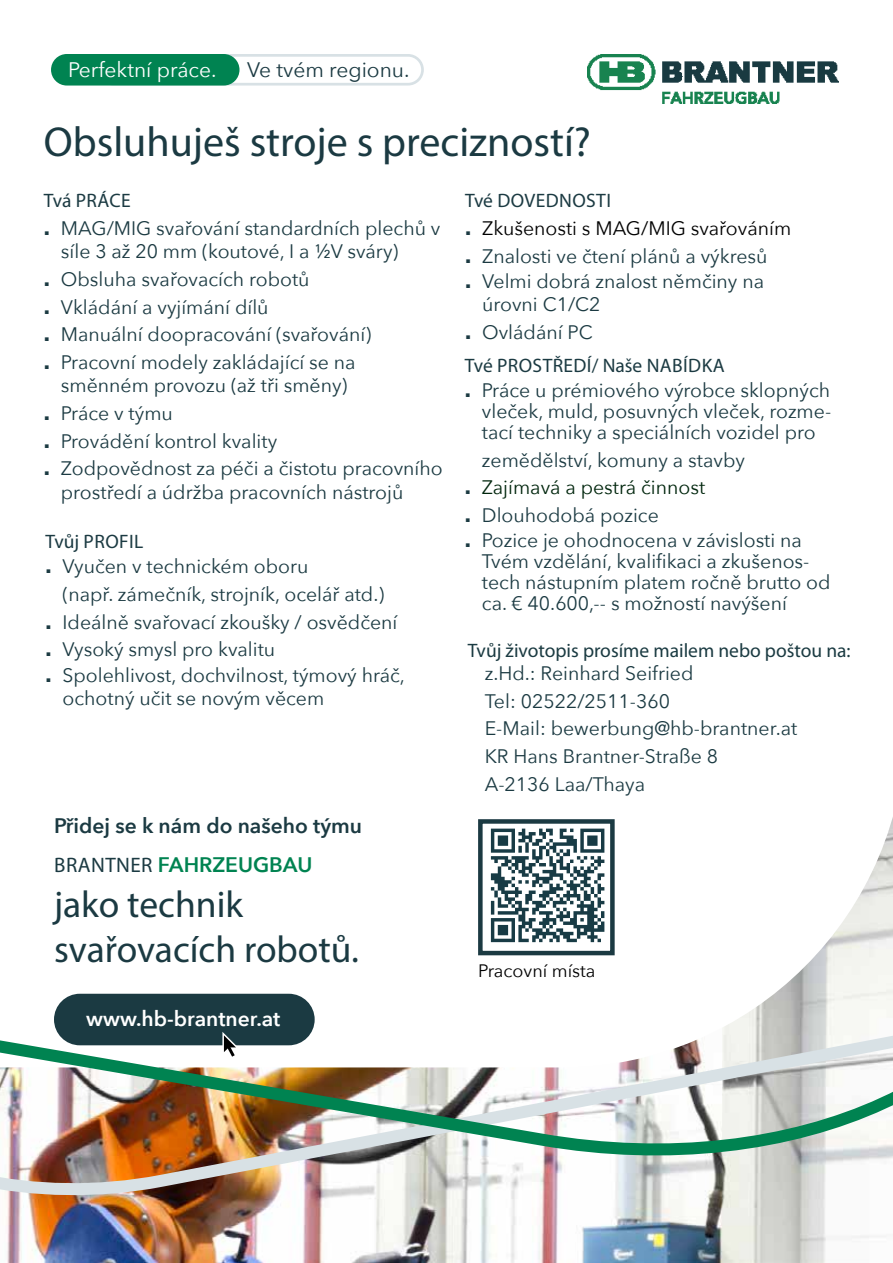
<style>
.page{position:relative;width:893px;height:1263px;background:#fff}
.page>*{position:absolute;margin:0;border:0;box-sizing:border-box;transform-origin:0 0}
.t1{font:42px "Myriad Pro";color:#1b3a42}
.t2{font:37.5px/45px "Myriad Pro";color:#1b3a42}
.t3{font:600 21px/39px "Avenir Next";color:#1b3a42}
.t4{font:600 21px "Avenir Next";color:#fff}
.t5{font:21px "Avenir Next";color:#fff}
.t6{font:21px "Avenir Next";color:#1b3a42}
.t7{font:19.5px/27.6px "Avenir Next";color:#1b3a42}
.t8{font:19.5px/27.6px "Avenir Next";color:#000}
.t9{font:19.5px "Myriad Pro";letter-spacing:.02em;color:#1b3a42}
.t10{font:19.5px "Myriad Pro";color:#1b3b42}
.t11{font:18px "Avenir Next";color:#000}
.s1{font-family:"Helvetica Neue LT Std";font-weight:800}
.s2{font-family:"Myriad Pro";font-weight:400}
.s3{color:#008351}
.s4{font-family:"Helvetica Neue LT Std";font-weight:800;color:#1b3a42}
.s5{color:#1b3a42}
.s6{color:#00260d}
</style>
<div class="page">
<img style="left:7px;top:1243px;width:819px;height:20px">
<img style="left:0;top:1183px;width:886px;height:60px">
<div style="left:98px;top:54px;width:326px;height:32px;border:3px solid #d8e1e5;border-radius:14px"></div>
<div style="left:51px;top:54px;width:188px;height:32px;background:#008351;border-radius:16px"></div>
<img style="left:588px;top:54px;width:251px;height:50px">
<svg style="left:0;top:817px;width:893px;height:366px"></svg>
<div style="left:487px;top:827px;width:120px;height:118px;background:linear-gradient(to right,#fff,#fff)"></div>
<svg style="left:491px;top:829px;width:113px;height:113px"></svg>
<p class="t5" style="left:68px;top:52px;width:150px">Perfektní práce.</p>
<p class="t6" style="left:247px;top:52px;width:164px">Ve tvém regionu.</p>
<h1 class="t1" style="left:44px;top:116px;width:549px">Obsluhuješ stroje s precizností?</h1>
<p class="t9" style="left:44px;top:189px;width:89px">Tvá PRÁCE</p>
<p class="t7" style="left:61px;top:216px;width:381px;line-height:23.4px;text-indent:-17px"><span class="s1">.</span> MAG/MIG svařování standardních plechů v síle 3 až 20 mm (koutové, I a ½V sváry)</p>
<p class="t7" style="left:44px;top:264px;width:329px"><span class="s1">.</span> Obsluha svařovacích robotů<br><span class="s1">.</span> Vkládání a vyjímání dílů<br><span class="s1">.</span> Manuální doopracování (svařování) <span class="s1">.</span> Pracovní modely zakládající se na</p>
<p class="t7" style="left:44px;top:371px;width:400px;text-indent:17px">směnném provozu (až tři směny)<br><span class="s1">.</span> Práce v týmu<br><span class="s1">.</span> Provádění kontrol kvality<br><span class="s1">.</span> Zodpovědnost za péči a čistotu pracovního</p>
<p class="t7" style="left:61px;top:477px;width:344px">prostředí a údržba pracovních nástrojů</p>
<p class="t9" style="left:46px;top:530px;width:99px">Tvůj PROFIL</p>
<p class="t7" style="left:46px;top:552px;width:264px"><span class="s1">.</span> Vyučen v technickém oboru</p>
<p class="t7" style="left:63px;top:580px;width:323px">(např. zámečník, strojník, ocelář atd.)</p>
<p class="t7" style="left:46px;top:607px;width:353px"><span class="s1">.</span> Ideálně svařovací zkoušky / osvědčení</p>
<p class="t7" style="left:46px;top:635px;width:231px"><span class="s1">.</span> Vysoký smysl pro kvalitu</p>
<p class="t7" style="left:63px;top:662px;width:344px;line-height:23.4px;text-indent:-17px"><span class="s1">.</span> Spolehlivost, dochvilnost, týmový hráč, ochotný učit se novým věcem</p>
<p class="t3" style="left:54px;top:806px;width:310px">Přidej se k nám do našeho týmu<br><span class="s2">BRANTNER</span> <span class="s3">FAHRZEUGBAU</span></p>
<h2 class="t2" style="left:54px;top:882px;width:307px">jako technik svařovacích robotů.</h2>
<p class="t4" style="left:86px;top:1000px;width:196px">www.hb-brantner.at</p>
<p class="t9" style="left:465px;top:189px;width:147px">Tvé DOVEDNOSTI</p>
<p class="t8" style="left:465px;top:213px;width:328px"><span class="s4">.</span> Zkušenosti s MAG/MIG svařováním <span class="s4">.</span> <span class="s5">Znalosti ve čtení plánů a výkresů</span></p>
<p class="t7" style="left:482px;top:268px;width:283px;line-height:23.4px;text-indent:-17px"><span class="s1">.</span> Velmi dobrá znalost němčiny na úrovni C1/C2</p>
<p class="t7" style="left:465px;top:317px;width:129px"><span class="s1">.</span> Ovládání PC</p>
<p class="t9" style="left:465px;top:353px;width:261px">Tvé PROSTŘEDÍ/ Naše NABÍDKA</p>
<p class="t7" style="left:482px;top:379px;width:351px;line-height:21px;text-align:justify;text-indent:-17px"><span class="s1">.</span> Práce u prémiového výrobce sklopných vleček, muld, posuvných vleček, rozme&shy;tací techniky a speciálních vozidel pro</p>
<p class="t7" style="left:465px;top:445px;width:282px;text-indent:17px">zemědělství, komuny a stavby <span class="s1">.</span> <span class="s6">Zajímavá a pestrá činnost<br></span><span class="s1">.</span> Dlouhodobá pozice</p>
<p class="t7" style="left:482px;top:529px;width:350px;line-height:21px;text-indent:-17px"><span class="s1">.</span> Pozice je ohodnocena v závislosti na Tvém vzdělání, kvalifikaci a zkušenos&shy;tech nástupním platem ročně brutto od ca. € 40.600,-- s možností navýšení</p>
<p class="t10" style="left:468px;top:638px;width:384px">Tvůj životopis prosíme mailem nebo poštou na:</p>
<p class="t7" style="left:485px;top:659px;width:314px">z.Hd.: Reinhard Seifried<br>Tel: 02522/2511-360<br>E-Mail: bewerbung@hb-brantner.at<br>KR Hans Brantner-Straße 8<br>A-2136 Laa/Thaya</p>
<p class="t11" style="left:478px;top:955px;width:119px">Pracovní místa</p>
</div>
